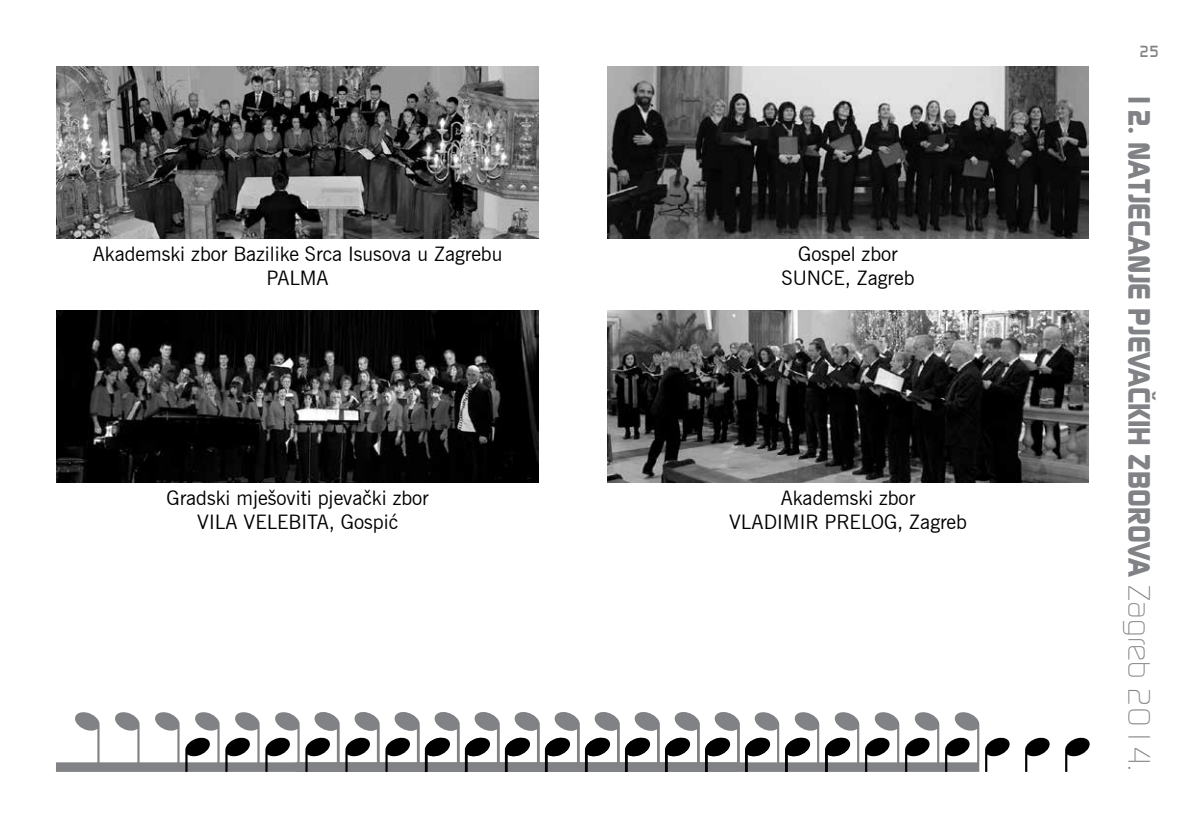
<style>
.page{position:relative;width:1191px;height:840px;background:#fff}
.page>*{position:absolute;margin:0;border:0;box-sizing:border-box;transform-origin:0 0}
.t1{font:800 30.6px "Modaerne";color:#808285}
.t2{font:20px/24px "News Gothic BT";color:#000;text-align:center}
.t3{font:16px "Modaerne";color:#808285}
.s1{font-weight:300}
</style>
<div class="page">
<img style="left:607px;top:67px;width:481px;height:171px">
<img style="left:57px;top:67px;width:481px;height:171px">
<img style="left:57px;top:310px;width:481px;height:172px">
<img style="left:607px;top:310px;width:481px;height:172px">
<svg style="left:56px;top:712px;width:239px;height:59px"></svg>
<svg style="left:295px;top:712px;width:684px;height:24px"></svg>
<svg style="left:185px;top:736px;width:904px;height:35px"></svg>
<p class="t2" style="left:93px;top:241px;width:411px">Akademski zbor Bazilike Srca Isusova u Zagrebu<br>PALMA</p>
<p class="t2" style="left:781px;top:241px;width:134px">Gospel zbor<br>SUNCE, Zagreb</p>
<p class="t2" style="left:166px;top:485px;width:264px">Gradski mješoviti pjevački zbor<br>VILA VELEBITA, Gospić</p>
<p class="t2" style="left:729px;top:485px;width:239px">Akademski zbor<br>VLADIMIR PRELOG, Zagreb</p>
<p class="t3" style="left:1139px;top:43px;width:22px">25</p>
<h1 class="t1" style="left:1155px;top:91px;width:680px;rotate:90deg">12. NATJECANJE PJEVACKIH ZBOROVA <span class="s1">Zagreb 2014.</span></h1>
<h1 class="t1" style="left:1159px;top:390px;width:11px;rotate:90deg">ˇ</h1>
</div>
